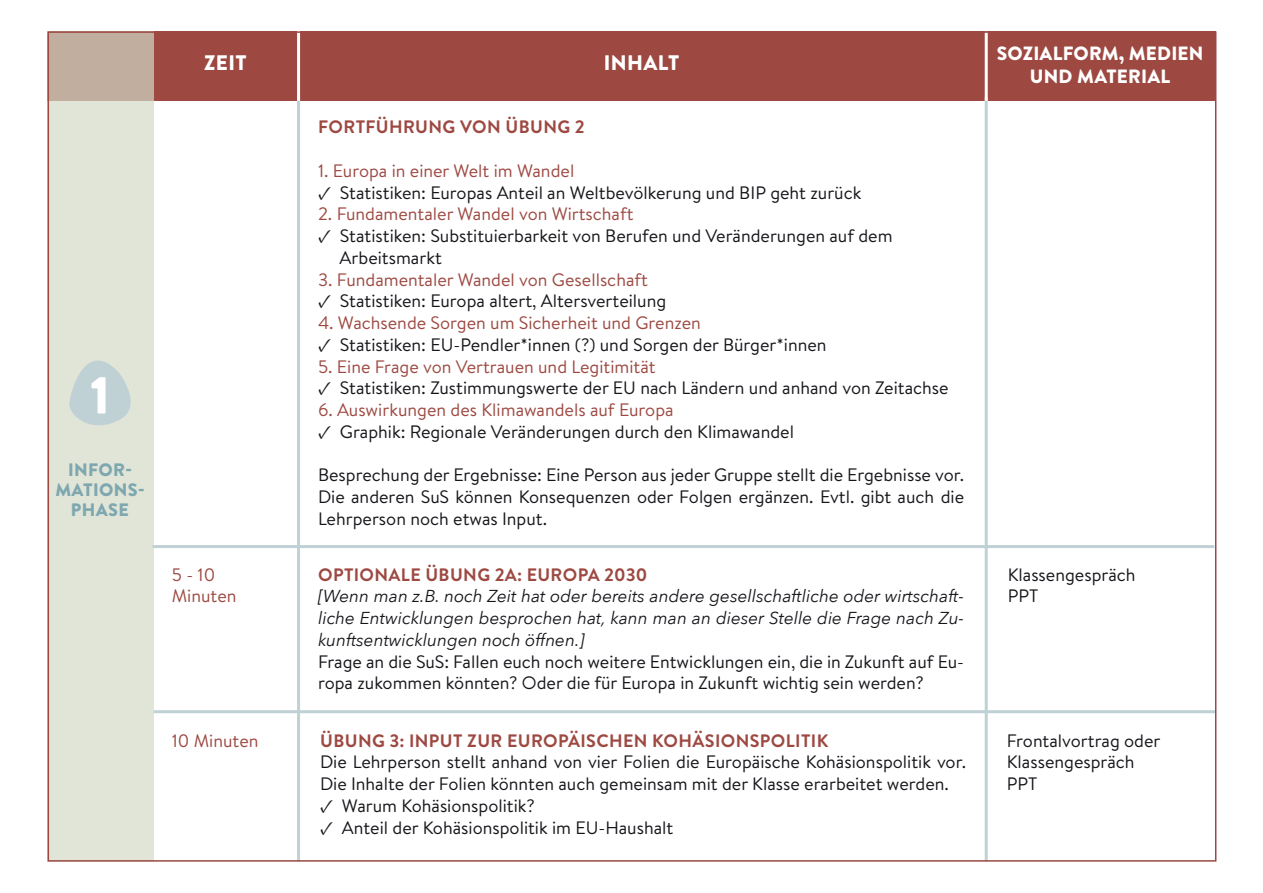
<style>
.page{position:relative;width:1263px;height:893px;background:#fff}
.page>*{position:absolute;margin:0;border:0;box-sizing:border-box;transform-origin:0 0}
.t1{font:900 51.9px "Brandon Text";color:#fff}
.t2{font:900 21px "Brandon Text";letter-spacing:.02em;color:#fff}
.t3{font:900 19.2px/22.5px "Brandon Text";letter-spacing:.01em;color:#fff;text-align:center}
.t4{font:18px/21.8px "Brandon Text";color:#17151a}
.t5{font:18px/21.6px "Brandon Text";color:#9d4942}
.t6{font:700 18px "Brandon Text";letter-spacing:.02em;color:#9d4942}
.t7{font:900 18px/20px "Brandon Text";letter-spacing:.02em;color:#7ea7b0;text-align:center}
.t8{font:italic 17.25px/21.8px "Avenir Next";color:#17151a;text-align:justify}
.s1{font-family:"Minion Pro";font-weight:700;font-size:19.5px}
</style>
<div class="page">
<div style="left:48px;top:31px;width:1168px;height:70px;background:#9d4942"></div>
<svg style="left:51px;top:34px;width:103px;height:825px;background:#dde0d1"></svg>
<hr style="left:985px;top:97px;width:3px;height:765px;background:#c0d1d6">
<hr style="left:297px;top:98px;width:3px;height:764px;background:#c0d1d6">
<hr style="left:297px;top:27px;width:3px;height:74px;background:#fff">
<hr style="left:985px;top:32px;width:3px;height:69px;background:#fff">
<hr style="left:153px;top:545px;width:1061px;height:3px;background:#c0d1d6">
<hr style="left:154px;top:710px;width:1061px;height:3px;background:#c0d1d6">
<svg style="left:68px;top:339px;width:74px;height:97px;background:#d2dcd6"></svg>
<h1 class="t1" style="left:90px;top:359px;width:22px">1</h1>
<p class="t7" style="left:55px;top:460px;width:91px">INFOR-<br>MATIONS-<br>PHASE</p>
<p class="t2" style="left:204px;top:48px;width:44px">ZEIT</p>
<p class="t3" style="left:997px;top:42px;width:208px">SOZIALFORM, MEDIEN<br>UND MATERIAL</p>
<p class="t2" style="left:604px;top:48px;width:77px">INHALT</p>
<p class="t5" style="left:172px;top:563px;width:66px">5 - 10<br>Minuten</p>
<p class="t5" style="left:172px;top:729px;width:88px">10 Minuten</p>
<p class="t6" style="left:318px;top:114px;width:268px">FORTFÜHRUNG VON ÜBUNG 2</p>
<p class="t5" style="left:318px;top:159px;width:258px">1. Europa in einer Welt im Wandel</p>
<p class="t4" style="left:318px;top:181px;width:545px"><span class="s1">✓</span> Statistiken: Europas Anteil an Weltbevölkerung und BIP geht zurück</p>
<p class="t5" style="left:318px;top:203px;width:317px">2. Fundamentaler Wandel von Wirtschaft</p>
<p class="t4" style="left:340px;top:224px;width:554px;text-indent:-22px"><span class="s1">✓</span> Statistiken: Substituierbarkeit von Berufen und Veränderungen auf dem<br>Arbeitsmarkt</p>
<p class="t5" style="left:318px;top:268px;width:331px">3. Fundamentaler Wandel von Gesellschaft</p>
<p class="t4" style="left:318px;top:290px;width:350px"><span class="s1">✓</span> Statistiken: Europa altert, Altersverteilung</p>
<p class="t5" style="left:318px;top:311px;width:384px">4. Wachsende Sorgen um Sicherheit und Grenzen</p>
<p class="t4" style="left:318px;top:333px;width:510px"><span class="s1">✓</span> Statistiken: EU-Pendler*innen (?) und Sorgen der Bürger*innen</p>
<p class="t5" style="left:318px;top:355px;width:339px">5. Eine Frage von Vertrauen und Legitimität</p>
<p class="t4" style="left:318px;top:377px;width:632px"><span class="s1">✓</span> Statistiken: Zustimmungswerte der EU nach Ländern und anhand von Zeitachse</p>
<p class="t5" style="left:318px;top:398px;width:357px">6. Auswirkungen des Klimawandels auf Europa</p>
<p class="t4" style="left:318px;top:420px;width:478px"><span class="s1">✓</span> Graphik: Regionale Veränderungen durch den Klimawandel</p>
<p class="t4" style="left:318px;top:464px;width:648px;text-align:justify">Besprechung der Ergebnisse: Eine Person aus jeder Gruppe stellt die Ergebnisse vor.<br>Die anderen SuS können Konsequenzen oder Folgen ergänzen. Evtl. gibt auch die Lehrperson noch etwas Input.</p>
<p class="t6" style="left:318px;top:562px;width:331px">OPTIONALE ÜBUNG 2A: EUROPA 2030</p>
<p class="t8" style="left:318px;top:585px;width:648px">[Wenn man z.B. noch Zeit hat oder bereits andere gesellschaftliche oder wirtschaft&shy;liche Entwicklungen besprochen hat, kann man an dieser Stelle die Frage nach Zu&shy;kunftsentwicklungen noch öffnen.]</p>
<p class="t4" style="left:318px;top:650px;width:648px">Frage an die SuS: Fallen euch noch weitere Entwicklungen ein, die in Zukunft auf Eu&shy;ropa zukommen könnten? Oder die für Europa in Zukunft wichtig sein werden?</p>
<p class="t6" style="left:320px;top:728px;width:509px">ÜBUNG 3: INPUT ZUR EUROPÄISCHEN KOHÄSIONSPOLITIK</p>
<p class="t4" style="left:320px;top:751px;width:648px">Die Lehrperson stellt anhand von vier Folien die Europäische Kohäsionspolitik vor.<br>Die Inhalte der Folien könnten auch gemeinsam mit der Klasse erarbeitet werden.</p>
<p class="t4" style="left:320px;top:794px;width:216px"><span class="s1">✓</span> Warum Kohäsionspolitik?</p>
<p class="t4" style="left:320px;top:816px;width:355px"><span class="s1">✓</span> Anteil der Kohäsionspolitik im EU-Haushalt</p>
<p class="t4" style="left:1008px;top:563px;width:129px">Klassengespräch<br>PPT</p>
<p class="t4" style="left:1007px;top:729px;width:155px">Frontalvortrag oder<br>Klassengespräch<br>PPT</p>
</div>
